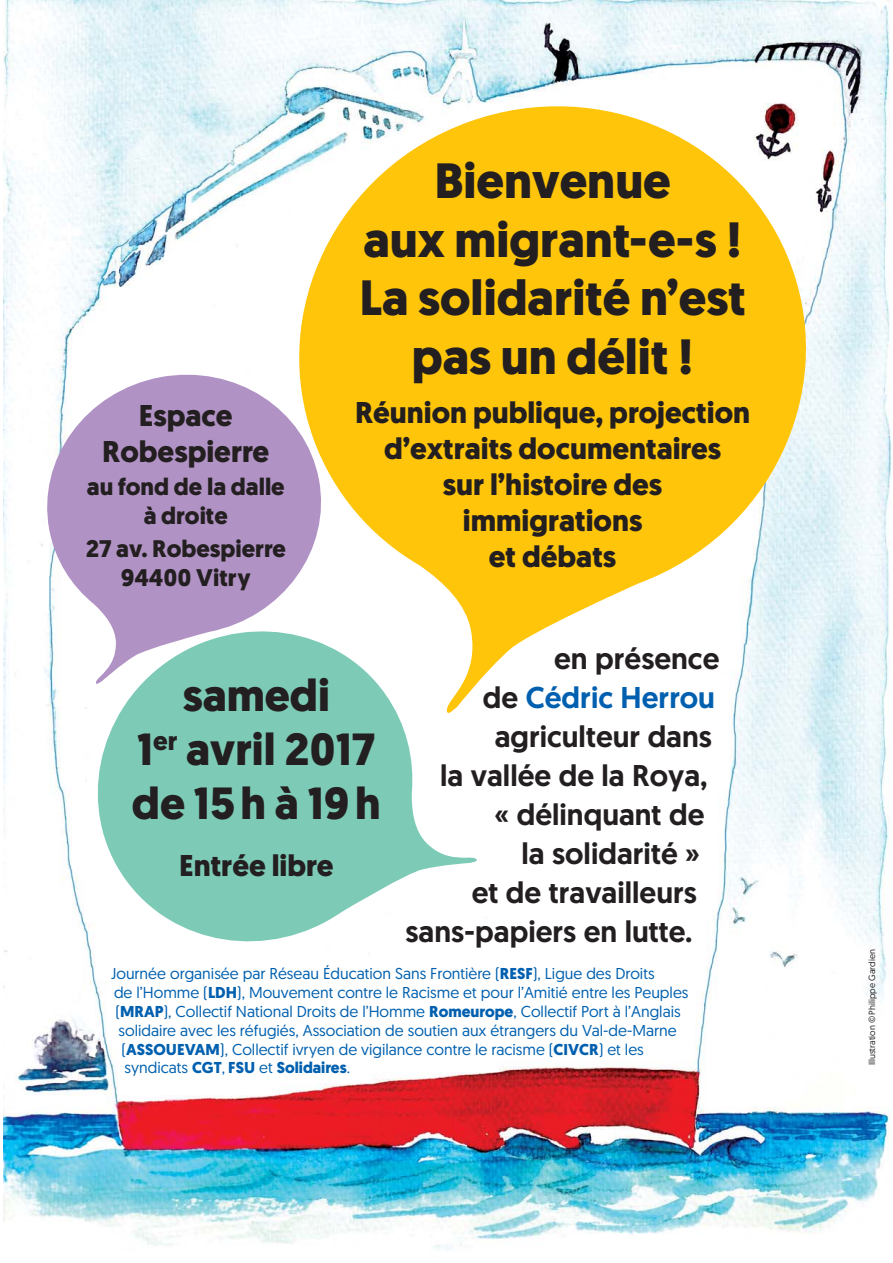
<style>
.page{position:relative;width:893px;height:1263px;background:#fff}
.page>*{position:absolute;margin:0;border:0;box-sizing:border-box;transform-origin:0 0}
.t1{font:700 49.5px/58.5px "Geomanist";color:#231f20;text-align:center}
.t2{font:700 45px/54px "Geomanist";color:#231f20;text-align:center}
.t3{font:700 30px/36px "Geomanist";color:#231f20;text-align:center}
.t4{font:500 30px "Geomanist";color:#231f20}
.t5{font:500 30px "Geomanist";color:#0060af}
.t6{font:700 24px/28.8px "Geomanist";color:#231f20;text-align:center}
.t7{font:15.75px "Geomanist";color:#0060af}
.t8{font:700 15.75px "Geomanist";color:#0060af}
.t9{font:9px "Geomanist";color:#231f20}
.s1{color:#231f20}
.s2{font-weight:700}
.s3{font-weight:400}
</style>
<div class="page">
<img style="left:3px;top:0;width:889px;height:1250px">
<svg style="left:267px;top:74px;width:570px;height:646px;fill:#ffc50b"></svg>
<svg style="left:36px;top:363px;width:296px;height:324px;fill:#b192c4"></svg>
<svg style="left:76px;top:611px;width:405px;height:351px;fill:#7dcbb7"></svg>
<h3 class="t3" style="left:102px;top:401px;width:168px">Espace<br>Robespierre</h3>
<h3 class="t6" style="left:87px;top:475px;width:199px">au fond de la dalle à droite</h3>
<h3 class="t6" style="left:86px;top:537px;width:202px">27 av. Robespierre<br>94400 Vitry</h3>
<h1 class="t1" style="left:359px;top:157px;width:388px">Bienvenue<br>aux migrant-e-s !<br>La solidarité n’est pas un délit !</h1>
<h3 class="t3" style="left:355px;top:397px;width:397px">Réunion publique, projection d’extraits documentaires<br>sur l’histoire des immigrations<br>et débats</h3>
<h2 class="t2" style="left:132px;top:673px;width:250px">samedi<br>1<sup>er</sup> avril 2017 de 15 h à 19 h</h2>
<h3 class="t3" style="left:179px;top:851px;width:156px">Entrée libre</h3>
<h3 class="t4" style="left:554px;top:647px;width:167px">en présence</h3>
<h3 class="t5" style="left:483px;top:686px;width:234px"><span class="s1">de</span> Cédric Herrou</h3>
<h3 class="t4" style="left:495px;top:725px;width:219px">agriculteur dans</h3>
<h3 class="t4" style="left:440px;top:764px;width:269px">la vallée de la Roya,</h3>
<h3 class="t4" style="left:494px;top:803px;width:211px">« délinquant de</h3>
<h3 class="t4" style="left:521px;top:842px;width:180px">la solidarité »</h3>
<h3 class="t4" style="left:472px;top:881px;width:227px">et de travailleurs</h3>
<h3 class="t4" style="left:405px;top:920px;width:288px">sans-papiers en lutte.</h3>
<p class="t7" style="left:111px;top:968px;width:545px">Journée organisée par Réseau Éducation Sans Frontière (<span class="s2">RESF</span>), Ligue des Droits</p>
<p class="t7" style="left:114px;top:987px;width:576px">de l’Homme (<span class="s2">LDH</span>), Mouvement contre le Racisme et pour l’Amitié entre les Peuples</p>
<p class="t7" style="left:115px;top:1006px;width:567px">(<span class="s2">MRAP</span>), Collectif National Droits de l’Homme <span class="s2">Romeurope</span>, Collectif Port à l’Anglais</p>
<p class="t7" style="left:118px;top:1024px;width:560px">solidaire avec les réfugiés, Association de soutien aux étrangers du Val-de-Marne</p>
<p class="t7" style="left:121px;top:1043px;width:524px">(<span class="s2">ASSOUEVAM</span>), Collectif ivryen de vigilance contre le racisme (<span class="s2">CIVCR</span>) et les</p>
<p class="t8" style="left:124px;top:1062px;width:227px"><span class="s3">syndicats</span> CGT<span class="s3">,</span> FSU <span class="s3">et</span> Solidaires<span class="s3">.</span></p>
<p class="t9" style="left:869px;top:1065px;width:117px;rotate:-90deg">Illustration © Philippe Gardien</p>
</div>
